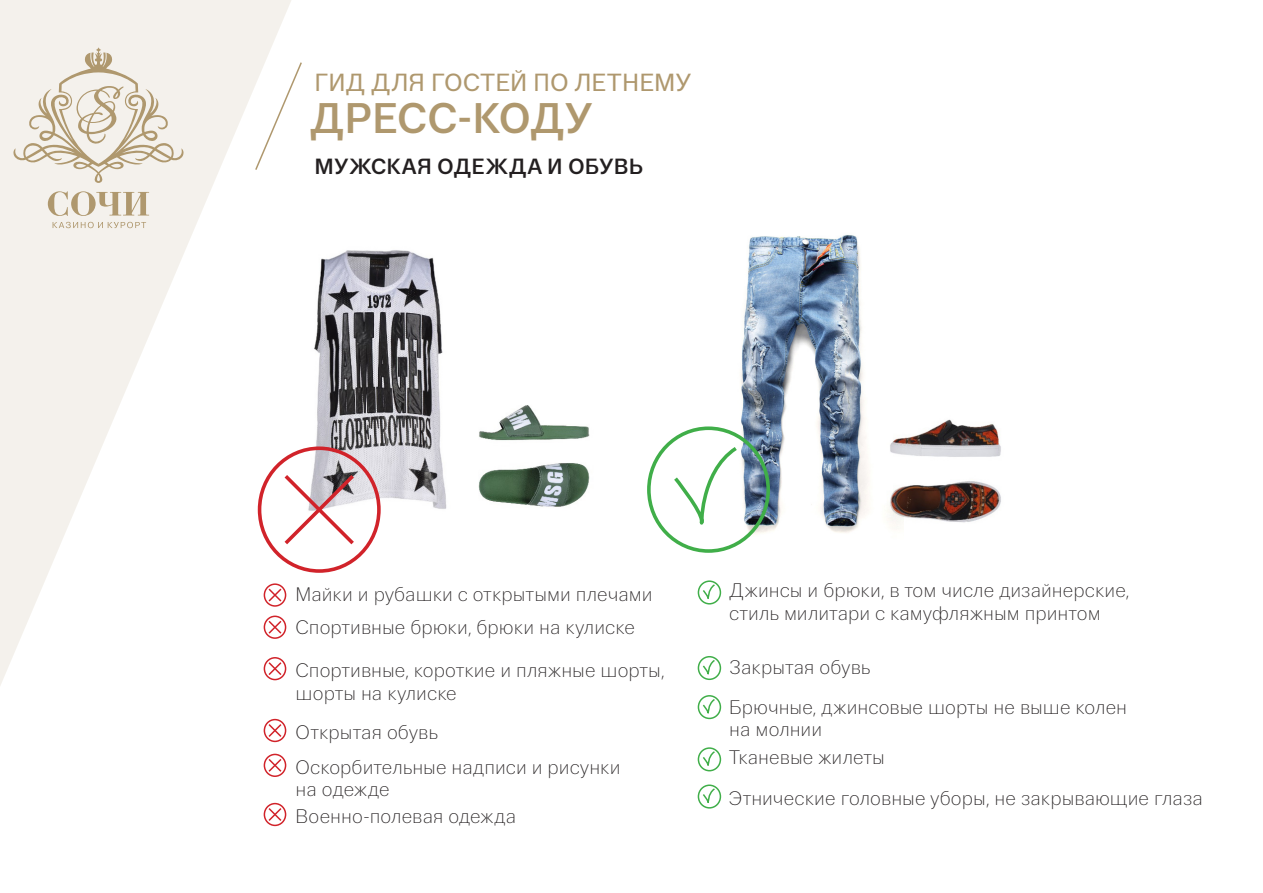
<style>
.page{position:relative;width:1263px;height:893px;background:#fff}
.page>*{position:absolute;margin:0;border:0;box-sizing:border-box;transform-origin:0 0}
.t1{font:500 42.75px "Trivia Sans";color:#af986e}
.t2{font:24.75px "Trivia Sans";letter-spacing:.01em;color:#af986e}
.t3{font:500 21.9px "Trivia Sans";letter-spacing:.02em;color:#231f20}
.t4{font:300 19.5px/22.5px "Trivia Sans";letter-spacing:.005em;color:#231f20}
</style>
<div class="page">
<svg style="left:0;top:0;width:306px;height:806px"></svg>
<svg style="left:13px;top:47px;width:171px;height:136px;background:#e7e1d6"></svg>
<svg style="left:53px;top:222px;width:93px;height:6px"></svg>
<svg style="left:48px;top:191px;width:101px;height:25px;background:#dacfbc"></svg>
<svg style="left:254px;top:61px;width:49px;height:111px"></svg>
<img style="left:478px;top:405px;width:112px;height:102px">
<img style="left:285px;top:229px;width:162px;height:299px">
<div style="left:258px;top:446px;width:123px;height:127px;border:4px solid #d1232a;border-radius:50%"></div>
<svg style="left:281px;top:471px;width:77px;height:77px"></svg>
<img style="left:903px;top:419px;width:98px;height:104px">
<img style="left:719px;top:235px;width:184px;height:304px">
<div style="left:647px;top:426px;width:123px;height:127px;border:4px solid #40ae49;border-radius:50%"></div>
<svg style="left:672px;top:443px;width:69px;height:88px"></svg>
<div style="left:264px;top:583px;width:22px;height:24px;border:2px solid #d1232a;border-radius:50%"></div>
<svg style="left:267px;top:587px;width:16px;height:16px"></svg>
<div style="left:264px;top:616px;width:22px;height:23px;border:2px solid #d1232a;border-radius:50%"></div>
<svg style="left:267px;top:619px;width:16px;height:16px"></svg>
<div style="left:264px;top:657px;width:22px;height:23px;border:2px solid #d1232a;border-radius:50%"></div>
<svg style="left:267px;top:661px;width:16px;height:16px"></svg>
<div style="left:264px;top:719px;width:22px;height:23px;border:2px solid #d1232a;border-radius:50%"></div>
<svg style="left:267px;top:722px;width:16px;height:16px"></svg>
<div style="left:264px;top:754px;width:22px;height:23px;border:2px solid #d1232a;border-radius:50%"></div>
<svg style="left:267px;top:757px;width:16px;height:16px"></svg>
<div style="left:264px;top:803px;width:22px;height:23px;border:2px solid #d1232a;border-radius:50%"></div>
<svg style="left:267px;top:806px;width:16px;height:16px"></svg>
<div style="left:698px;top:580px;width:23px;height:24px;border:2px solid #40ae49;border-radius:50%"></div>
<svg style="left:702px;top:583px;width:14px;height:17px"></svg>
<div style="left:698px;top:656px;width:23px;height:24px;border:2px solid #40ae49;border-radius:50%"></div>
<svg style="left:702px;top:658px;width:14px;height:18px"></svg>
<div style="left:698px;top:695px;width:23px;height:24px;border:2px solid #40ae49;border-radius:50%"></div>
<svg style="left:702px;top:697px;width:14px;height:18px"></svg>
<div style="left:698px;top:784px;width:23px;height:25px;border:2px solid #40ae49;border-radius:50%"></div>
<svg style="left:702px;top:787px;width:14px;height:17px"></svg>
<div style="left:698px;top:747px;width:23px;height:24px;border:2px solid #40ae49;border-radius:50%"></div>
<svg style="left:702px;top:750px;width:14px;height:17px"></svg>
<p class="t2" style="left:315px;top:69px;width:378px">ГИД ДЛЯ ГОСТЕЙ ПО ЛЕТНЕМУ</p>
<h1 class="t1" style="left:310px;top:96px;width:283px">ДРЕСС-КОДУ</h1>
<p class="t3" style="left:315px;top:155px;width:330px">МУЖСКАЯ ОДЕЖДА И ОБУВЬ</p>
<p class="t4" style="left:296px;top:584px;width:359px">Майки и рубашки с открытыми плечами</p>
<p class="t4" style="left:296px;top:617px;width:341px">Спортивные брюки, брюки на кулиске</p>
<p class="t4" style="left:296px;top:660px;width:370px">Спортивные, короткие и пляжные шорты, шорты на кулиске</p>
<p class="t4" style="left:296px;top:722px;width:144px">Открытая обувь</p>
<p class="t4" style="left:296px;top:756px;width:326px">Оскорбительные надписи и рисунки на одежде</p>
<p class="t4" style="left:296px;top:805px;width:222px">Военно-полевая одежда</p>
<p class="t4" style="left:729px;top:579px;width:402px">Джинсы и брюки, в том числе дизай нерские, стиль милитари с камуфляжным принтом</p>
<p class="t4" style="left:729px;top:656px;width:143px">Закрытая обувь</p>
<p class="t4" style="left:729px;top:696px;width:399px">Брючные, джинсовые шорты не выше колен на молнии</p>
<p class="t4" style="left:729px;top:746px;width:157px">Тканевые жилеты</p>
<p class="t4" style="left:729px;top:787px;width:475px">Этнические головные уборы, не закрывающие глаза</p>
</div>
